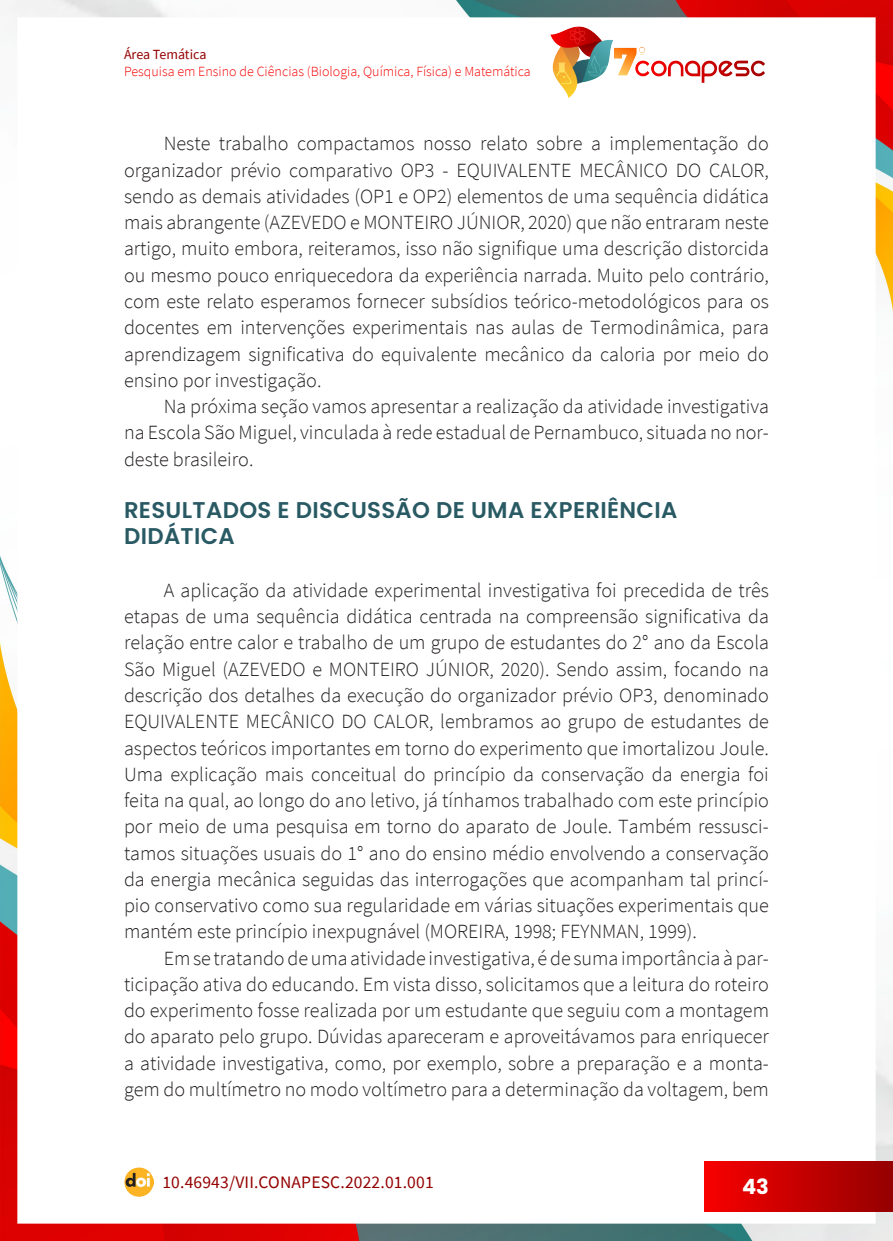
<style>
.page{position:relative;width:893px;height:1241px;background:#fff}
.page>*{position:absolute;margin:0;border:0;box-sizing:border-box;transform-origin:0 0}
._9_SUBTÍTULO_1{font:600 22.75px/26.2px "Poppins";letter-spacing:.015em;color:#295a64}
.t1{font:700 21px "Poppins";color:#fff}
._7_CORPO{font:300 20.12px/26.2px "Source Sans Pro";color:#231f20;text-align:justify}
.t2{font:17.5px "Source Sans Pro";letter-spacing:.01em;color:#940000}
.t3{font:300 14px "Source Sans Pro";color:#f80000}
.t4{font:14px "Source Sans Pro";letter-spacing:-.005em;color:#940000}
</style>
<div class="page">
<img style="left:0;top:0;width:893px;height:1240px">
<div style="left:17px;top:17px;width:859px;height:1206px;background:#fff"></div>
<img style="left:124px;top:1167px;width:30px;height:29px">
<div style="left:704px;top:1161px;width:189px;height:49px;background:linear-gradient(to right,#f80000,#950000)"></div>
<img style="left:550px;top:26px;width:215px;height:72px">
<p class="t4" style="left:124px;top:45px;width:84px">Área Temática</p>
<p class="t3" style="left:124px;top:62px;width:408px">Pesquisa em Ensino de Ciências (Biologia, Química, Física) e Matemática</p>
<p class="_7_CORPO" style="left:124px;top:130px;width:646px;text-indent:40px">Neste trabalho compactamos nosso relato sobre a implementação do organizador prévio comparativo OP3 - EQUIVALENTE MECÂNICO DO CALOR, sendo as demais atividades (OP1 e OP2) elementos de uma sequência didática mais abrangente (AZEVEDO e MONTEIRO JÚNIOR, 2020) que não entraram neste artigo, muito embora, reiteramos, isso não signifique uma descrição distorcida ou mesmo pouco enriquecedora da experiência narrada. Muito pelo contrário, com este relato esperamos fornecer subsídios teórico-metodológicos para os docentes em intervenções experimentais nas aulas de Termodinâmica, para aprendizagem significativa do equivalente mecânico da caloria por meio do ensino por investigação.</p>
<p class="_7_CORPO" style="left:124px;top:393px;width:646px;text-indent:40px">Na próxima seção vamos apresentar a realização da atividade investigativa na Escola São Miguel, vinculada à rede estadual de Pernambuco, situada no nor&shy;deste brasileiro.</p>
<p class="_9_SUBTÍTULO_1" style="left:124px;top:497px;width:555px">RESULTADOS E DISCUSSÃO DE UMA EXPERIÊNCIA<br>DIDÁTICA</p>
<p class="_7_CORPO" style="left:124px;top:577px;width:646px;text-indent:40px">A aplicação da atividade experimental investigativa foi precedida de três etapas de uma sequência didática centrada na compreensão significativa da relação entre calor e trabalho de um grupo de estudantes do 2° ano da Escola São Miguel (AZEVEDO e MONTEIRO JÚNIOR, 2020). Sendo assim, focando na descrição dos detalhes da execução do organizador prévio OP3, denominado EQUIVALENTE MECÂNICO DO CALOR, lembramos ao grupo de estudantes de aspectos teóricos importantes em torno do experimento que imortalizou Joule.<br>Uma explicação mais conceitual do princípio da conservação da energia foi feita na qual, ao longo do ano letivo, já tínhamos trabalhado com este princípio por meio de uma pesquisa em torno do aparato de Joule. Também ressusci&shy;tamos situações usuais do 1° ano do ensino médio envolvendo a conservação da energia mecânica seguidas das interrogações que acompanham tal princí&shy;pio conservativo como sua regularidade em várias situações experimentais que mantém este princípio inexpugnável (MOREIRA, 1998; FEYNMAN, 1999).</p>
<p class="_7_CORPO" style="left:124px;top:944px;width:646px;text-indent:40px">Em se tratando de uma atividade investigativa, é de suma importância à par&shy;ticipação ativa do educando. Em vista disso, solicitamos que a leitura do roteiro do experimento fosse realizada por um estudante que seguiu com a montagem do aparato pelo grupo. Dúvidas apareceram e aproveitávamos para enriquecer a atividade investigativa, como, por exemplo, sobre a preparação e a monta&shy;gem do multímetro no modo voltímetro para a determinação da voltagem, bem</p>
<p class="t2" style="left:162px;top:1170px;width:273px">10.46943/VII.CONAPESC.2022.01.001</p>
<p class="t1" style="left:742px;top:1173px;width:28px">43</p>
</div>
